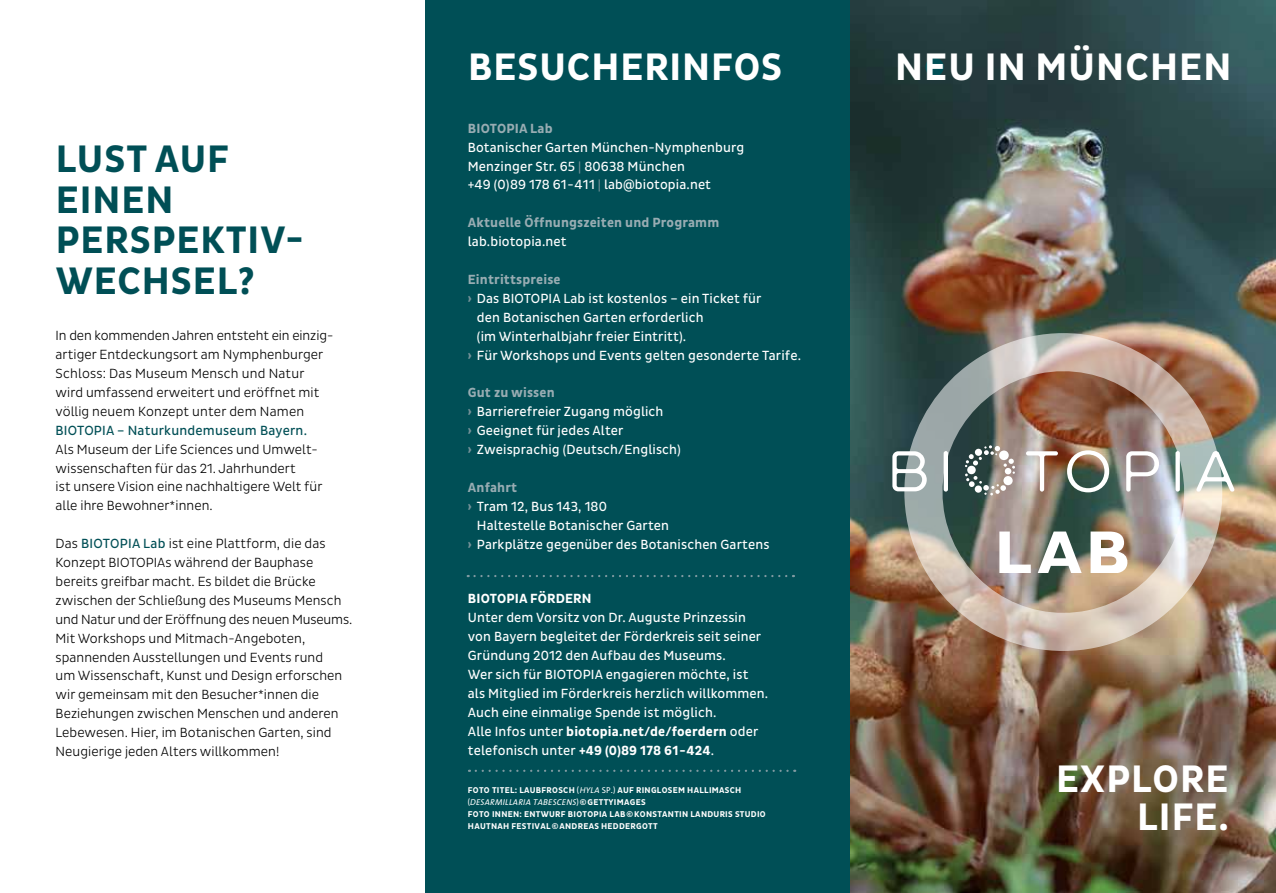
<style>
.page{position:relative;width:1276px;height:893px;background:#fff}
.page>*{position:absolute;margin:0;border:0;box-sizing:border-box;transform-origin:0 0}
.t1{font:700 39px/37.5px "Pluto Sans Cond";letter-spacing:.03em;color:#fff}
.t2{font:700 39px/40.5px "Pluto Sans Cond";letter-spacing:.025em;color:#004f56}
.t3{font:13.5px/18.9px "Pluto Sans Cond";letter-spacing:.01em;color:#fff}
.t4{font:300 13.5px/18.9px "Pluto Sans Cond";letter-spacing:.005em;color:#000}
.t5{font:700 13.5px "Pluto Sans Cond";letter-spacing:.01em;color:#98acb2}
.t6{font:13.5px "Pluto Sans Cond";letter-spacing:.015em;color:#004f56}
.t7{font:700 13.5px "Pluto Sans Cond";color:#fff}
.t8{font:700 8.55px/12px "Pluto Sans Cond";letter-spacing:.035em;color:#fff}
.t9{font:italic 8.55px "The Sans B5 Plain";letter-spacing:.03em;color:#fff}
.s1{font-weight:400;color:#004f56}
.s2{color:#759198}
.s3{font-weight:900;color:#759198}
.s4{font-weight:700;color:#98acb2}
.s5{font-weight:700}
.s6{font-weight:400}
.s7{font-family:"The Sans B5 Plain";font-weight:400;font-style:italic}
.s8{font-family:"The Sans B5 Plain";font-weight:400}
.s9{font-family:"Pluto Sans Cond";font-style:normal}
.s10{font-family:"Pluto Sans Cond";font-weight:700;font-style:normal}
</style>
<div class="page">
<div style="left:425px;top:0;width:425px;height:893px;background:#004f56"></div>
<svg style="left:468px;top:575px;width:326px;height:2px"></svg>
<svg style="left:476px;top:770px;width:319px;height:2px"></svg>
<img style="left:850px;top:0;width:426px;height:893px">
<img style="left:890px;top:319px;width:346px;height:346px">
<img style="left:892px;top:445px;width:342px;height:50px">
<svg style="left:999px;top:531px;width:31px;height:42px"></svg>
<svg style="left:1037px;top:531px;width:45px;height:42px"></svg>
<svg style="left:1090px;top:531px;width:37px;height:42px"></svg>
<div style="left:925px;top:58px;width:18px;height:19px;background:#004f56;border-radius:50%"></div>
<h1 class="t2" style="left:56px;top:140px;width:249px">LUST AUF<br>EINEN<br>PERSPEKTIV-<br>WECHSEL?</h1>
<p class="t4" style="left:56px;top:326px;width:279px">In den kommenden Jahren entsteht ein einzig&shy;artiger Entdeckungsort am Nymphenburger Schloss: Das Museum Mensch und Natur wird umfassend erweitert und eröffnet mit völlig neuem Konzept unter dem Namen</p>
<p class="t6" style="left:56px;top:422px;width:253px">BIOTOPIA – Naturkundemuseum Bayern.</p>
<p class="t4" style="left:56px;top:440px;width:268px">Als Museum der Life Sciences und Umwelt&shy;wissenschaften für das 21. Jahrhundert<br>ist unsere Vision eine nachhaltigere Welt für alle ihre Bewohner*innen.</p>
<p class="t4" style="left:56px;top:534px;width:298px">Das <span class="s1">BIOTOPIA Lab</span> ist eine Plattform, die das Konzept BIOTOPIAs während der Bauphase bereits greifbar macht. Es bildet die Brücke zwischen der Schließung des Museums Mensch und Natur und der Eröffnung des neuen Museums.<br>Mit Workshops und Mitmach-Angeboten, spannenden Ausstellungen und Events rund<br>um Wissenschaft, Kunst und Design erforschen wir gemeinsam mit den Besucher*innen die Beziehungen zwischen Menschen und anderen Lebewesen. Hier, im Botanischen Garten, sind Neugierige jeden Alters willkommen!</p>
<h1 class="t1" style="left:468px;top:49px;width:315px">BESUCHERINFOS</h1>
<p class="t5" style="left:468px;top:120px;width:9px">BIOTO</p>
<p class="t5" style="left:506px;top:120px;width:48px">PIA LAB</p>
<p class="t3" style="left:468px;top:138px;width:278px">Botanischer Garten München-Nymphenburg<br>Menzinger Str. 65 <span class="s2">|</span> 80638 München<br>+49 (0)89 178 61-411 <span class="s2">|</span> lab@biotopia.net</p>
<p class="t5" style="left:468px;top:215px;width:253px">AKTUELLE ÖFFNUNGSZEITEN UND PROGRAMM</p>
<p class="t3" style="left:468px;top:232px;width:100px">lab.biotopia.net</p>
<p class="t5" style="left:468px;top:272px;width:94px">EINTRITTSPREISE</p>
<p class="t3" style="left:468px;top:289px;width:295px"><span class="s3">›</span> Das BIOTOPIA Lab ist kostenlos – ein Ticket für</p>
<p class="t3" style="left:477px;top:308px;width:228px">den Botanischen Garten erforderlich</p>
<p class="t3" style="left:477px;top:327px;width:211px">(im Winterhalbjahr freier Eintritt).</p>
<p class="t3" style="left:468px;top:346px;width:335px"><span class="s3">›</span> Für Workshops und Events gelten gesonderte Tarife.</p>
<p class="t3" style="left:468px;top:384px;width:214px"><span class="s4">GUT ZU WISSEN<br></span><span class="s3">›</span> Barrierefreier Zugang möglich<br><span class="s3">›</span> Geeignet für jedes Alter<br><span class="s3">›</span> Zweisprachig (Deutsch/Englisch)</p>
<p class="t5" style="left:468px;top:480px;width:51px">ANFAHRT</p>
<p class="t3" style="left:468px;top:497px;width:141px"><span class="s3">›</span> Tram 12, Bus 143, 180</p>
<p class="t3" style="left:477px;top:516px;width:194px">Haltestelle Botanischer Garten</p>
<p class="t3" style="left:468px;top:535px;width:303px"><span class="s3">›</span> Parkplätze gegenüber des Botanischen Gartens</p>
<p class="t7" style="left:468px;top:591px;width:9px">BIOTO</p>
<p class="t7" style="left:506px;top:591px;width:51px">PIA FÖRDERN</p>
<p class="t3" style="left:468px;top:608px;width:302px">Unter dem Vorsitz von Dr. Auguste Prinzessin von Bayern begleitet der Förderkreis seit seiner Gründung 2012 den Aufbau des Museums.<br>Wer sich für BIOTOPIA engagieren möchte, ist als Mitglied im Förderkreis herzlich willkommen.<br>Auch eine einmalige Spende ist möglich.<br>Alle Infos unter <span class="s5">BIOTOPIA.NET/DE/FOERDERN</span> oder telefonisch unter <span class="s5">+49 (0)89 178 61-424</span>.</p>
<p class="t8" style="left:468px;top:784px;width:275px">FOTO TITEL: LAUBFROSCH <span class="s6">(</span><span class="s7">HYLA</span> <span class="s8">sp</span><span class="s6">.)</span> AUF RINGLOSEM HALLIMASCH</p>
<p class="t9" style="left:468px;top:798px;width:179px"><span class="s9">(</span>DESARMILLARIA TABESCENS<span class="s9">)</span><span class="s10">©GETTYIMAGES</span></p>
<p class="t8" style="left:468px;top:808px;width:106px">FOTO INNEN: ENTWURF BIOTO</p>
<p class="t8" style="left:468px;top:808px;width:299px;text-indent:126px">PIA LAB©KONSTANTIN LANDURIS STUDIO<br>HAUTNAH FESTIVAL©ANDREAS HEDDERGOTT</p>
<h1 class="t1" style="left:895px;top:49px;width:338px">NEU IN MÜNCHEN</h1>
<h1 class="t1" style="left:1137px;top:761px;width:93px;text-indent:-81px">EXPLORE<br>LI FE.</h1>
</div>
